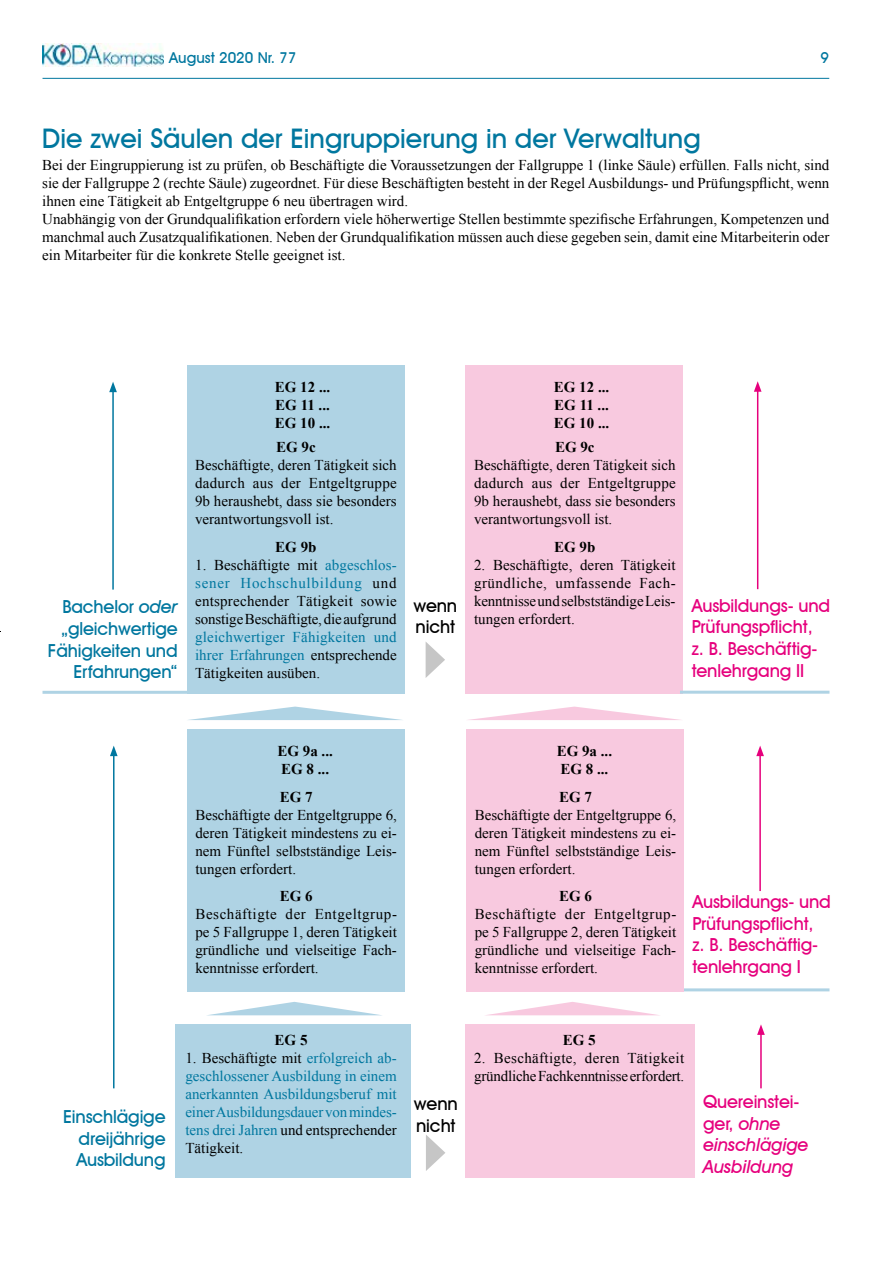
<style>
.page{position:relative;width:893px;height:1263px;background:#fff}
.page>*{position:absolute;margin:0;border:0;box-sizing:border-box;transform-origin:0 0}
.t1{font:500 27px "Avant Garde IT Cby BT";color:#00779f}
.t2{font:500 18px/21.6px "Avant Garde IT Cby BT";letter-spacing:-.01em;color:#e6007d}
.t3{font:500 18px/21.6px "Avant Garde IT Cby BT";letter-spacing:-.01em;color:#00779f;text-align:justify}
.t4{font:italic 500 18px/21.6px "Avant Garde IT Cby BT";letter-spacing:-.01em;color:#e6007d}
.t5{font:500 18px/21.6px "Avant Garde IT Cby BT";letter-spacing:-.01em;color:#000}
.t6{font:15px/18px "Times New Roman";color:#000;text-align:justify}
.t7{font:15px/18px "Times New Roman";color:#00779f;text-align:justify}
.t8{font:700 15px/18px "Times New Roman";color:#000}
.t9{font:500 15px "Avant Garde IT Cby BT";color:#00779f}
.s1{color:#00779f}
.s2{color:#000}
.s3{font-style:italic}
.s4{font-style:normal}
</style>
<div class="page">
<div style="left:187px;top:729px;width:218px;height:262px;background:#afd3e4"></div>
<div style="left:176px;top:1024px;width:235px;height:153px;background:#afd3e4"></div>
<svg style="left:188px;top:706px;width:214px;height:14px"></svg>
<svg style="left:209px;top:1002px;width:171px;height:13px"></svg>
<hr style="left:664px;top:988px;width:164px;height:3px;background:#afd3e4">
<div style="left:466px;top:729px;width:218px;height:262px;background:#f8c9df"></div>
<svg style="left:468px;top:706px;width:213px;height:14px"></svg>
<div style="left:465px;top:1024px;width:230px;height:153px;background:#f8c9df"></div>
<svg style="left:487px;top:1002px;width:171px;height:13px"></svg>
<hr style="left:113px;top:754px;width:2px;height:333px;background:#00779f">
<svg style="left:110px;top:746px;width:8px;height:10px"></svg>
<hr style="left:759px;top:754px;width:2px;height:136px;background:#e6007d">
<svg style="left:756px;top:746px;width:8px;height:10px"></svg>
<hr style="left:760px;top:1032px;width:2px;height:55px;background:#e6007d">
<svg style="left:757px;top:1024px;width:8px;height:11px"></svg>
<svg style="left:426px;top:1135px;width:19px;height:36px"></svg>
<div style="left:187px;top:365px;width:218px;height:328px;background:#afd3e4"></div>
<hr style="left:44px;top:691px;width:162px;height:3px;background:#afd3e4">
<div style="left:465px;top:365px;width:218px;height:328px;background:#f8c9df"></div>
<hr style="left:757px;top:389px;width:1px;height:199px;background:#e6007d">
<svg style="left:754px;top:381px;width:7px;height:11px"></svg>
<hr style="left:112px;top:390px;width:2px;height:199px;background:#00779f">
<svg style="left:109px;top:382px;width:8px;height:10px"></svg>
<svg style="left:426px;top:642px;width:19px;height:36px"></svg>
<hr style="left:681px;top:691px;width:147px;height:3px;background:#afd3e4">
<hr style="left:43px;top:78px;width:786px;height:1px;background:#00779f">
<img style="left:43px;top:44px;width:121px;height:22px">
<p class="t9" style="left:169px;top:49px;width:129px">August 2020 Nr. 77</p>
<p class="t9" style="left:821px;top:49px;width:10px">9</p>
<h1 class="t1" style="left:42px;top:122px;width:660px">Die zwei Säulen der Eingruppierung in der Verwaltung</h1>
<p class="t6" style="left:42px;top:156px;width:789px;text-align:left">Bei der Eingruppierung ist zu prüfen, ob Beschäftigte die Voraussetzungen der Fallgruppe 1 (linke Säule) erfüllen. Falls nicht, sind sie der Fallgruppe 2 (rechte Säule) zugeordnet. Für diese Beschäftigten besteht in der Regel Ausbildungs- und Prüfungspflicht, wenn ihnen eine Tätigkeit ab Entgeltgruppe 6 neu übertragen wird.<br>Unabhängig von der Grundqualifikation erfordern viele höherwertige Stellen bestimmte spezifische Erfahrungen, Kompetenzen und manchmal auch Zusatzqualifikationen. Neben der Grundqualifikation müssen auch diese gegeben sein, damit eine Mitarbeiterin oder ein Mitarbeiter für die konkrete Stelle geeignet ist.</p>
<p class="t8" style="left:275px;top:377px;width:57px;text-align:justify">EG 12 ...<br>EG 11 ...<br>EG 10 ...</p>
<p class="t8" style="left:276px;top:437px;width:41px">EG 9c</p>
<p class="t6" style="left:195px;top:455px;width:203px">Beschäftigte, deren Tätigkeit sich dadurch aus der Entgeltgruppe 9b heraushebt, dass sie besonders verantwortungsvoll ist.</p>
<p class="t8" style="left:554px;top:377px;width:57px;text-align:justify">EG 12 ...<br>EG 11 ...<br>EG 10 ...</p>
<p class="t8" style="left:555px;top:437px;width:41px">EG 9c</p>
<p class="t6" style="left:474px;top:455px;width:203px">Beschäftigte, deren Tätigkeit sich dadurch aus der Entgeltgruppe 9b heraushebt, dass sie besonders verantwortungsvoll ist.</p>
<p class="t8" style="left:275px;top:537px;width:43px">EG 9b</p>
<p class="t6" style="left:195px;top:555px;width:203px">1. Beschäftigte mit <span class="s1">abgeschlos&shy;sener Hochschulbildung</span> und entsprechender Tätigkeit sowie sonstige Beschäftigte, die aufgrund</p>
<p class="t7" style="left:195px;top:627px;width:203px">gleichwertiger Fähigkeiten und ihrer Erfahrungen <span class="s2">entsprechende Tätigkeiten ausüben.</span></p>
<p class="t8" style="left:554px;top:537px;width:43px">EG 9b</p>
<p class="t6" style="left:474px;top:555px;width:203px">2. Beschäftigte, deren Tätigkeit gründliche, umfassende Fach&shy;kenntnisse und selbstständige Leis&shy;tungen erfordert.</p>
<p class="t3" style="left:48px;top:596px;width:131px;text-align:right">Bachelor <span class="s3">oder </span>„gleichwertige<br>Fähigkeiten und<br>Erfahrungen“</p>
<p class="t2" style="left:692px;top:594px;width:140px">Ausbildungs- und<br>Prüfungspflicht,<br>z. B. Beschäftig&shy;tenlehrgang II</p>
<p class="t5" style="left:413px;top:594px;width:45px">wenn nicht</p>
<p class="t8" style="left:277px;top:741px;width:57px">EG 9a ...<br>EG 8 ...</p>
<p class="t8" style="left:280px;top:787px;width:34px">EG 7</p>
<p class="t6" style="left:195px;top:806px;width:203px">Beschäftigte der Entgeltgruppe 6, deren Tätigkeit mindestens zu ei&shy;nem Fünftel selbstständige Leis&shy;tungen erfordert.</p>
<p class="t8" style="left:280px;top:887px;width:34px">EG 6</p>
<p class="t6" style="left:195px;top:905px;width:203px">Beschäftigte der Entgeltgrup&shy;pe 5 Fallgruppe 1, deren Tätigkeit gründliche und vielseitige Fach&shy;kenntnisse erfordert.</p>
<p class="t8" style="left:557px;top:741px;width:57px">EG 9a ...<br>EG 8 ...</p>
<p class="t8" style="left:559px;top:787px;width:34px">EG 7</p>
<p class="t6" style="left:475px;top:806px;width:203px">Beschäftigte der Entgeltgruppe 6, deren Tätigkeit mindestens zu ei&shy;nem Fünftel selbstständige Leis&shy;tungen erfordert.</p>
<p class="t8" style="left:559px;top:887px;width:34px">EG 6</p>
<p class="t6" style="left:475px;top:905px;width:203px">Beschäftigte der Entgeltgrup&shy;pe 5 Fallgruppe 2, deren Tätigkeit gründliche und vielseitige Fach&shy;kenntnisse erfordert.</p>
<p class="t2" style="left:692px;top:891px;width:140px">Ausbildungs- und<br>Prüfungspflicht,<br>z. B. Beschäftig&shy;tenlehrgang I</p>
<p class="t3" style="left:76px;top:1106px;width:91px;text-indent:-13px">Einschlägige dreijährige Ausbildung</p>
<p class="t8" style="left:275px;top:1031px;width:34px">EG 5</p>
<p class="t7" style="left:185px;top:1049px;width:213px"><span class="s2">1. Beschäftigte mit</span> erfolgreich ab&shy;geschlossener Ausbildung in einem anerkannten Ausbildungsberuf mit einer Ausbildungsdauer von mindes&shy;tens drei Jahren <span class="s2">und entsprechender Tätigkeit.</span></p>
<p class="t5" style="left:414px;top:1093px;width:45px">wenn nicht</p>
<p class="t8" style="left:563px;top:1031px;width:34px">EG 5</p>
<p class="t6" style="left:474px;top:1049px;width:212px">2. Beschäftigte, deren Tätigkeit gründliche Fachkenntnisse erfordert.</p>
<p class="t4" style="left:703px;top:1091px;width:107px"><span class="s4">Quereinstei&shy;ger,</span> ohne einschlägige<br>Ausbildung</p>
</div>
